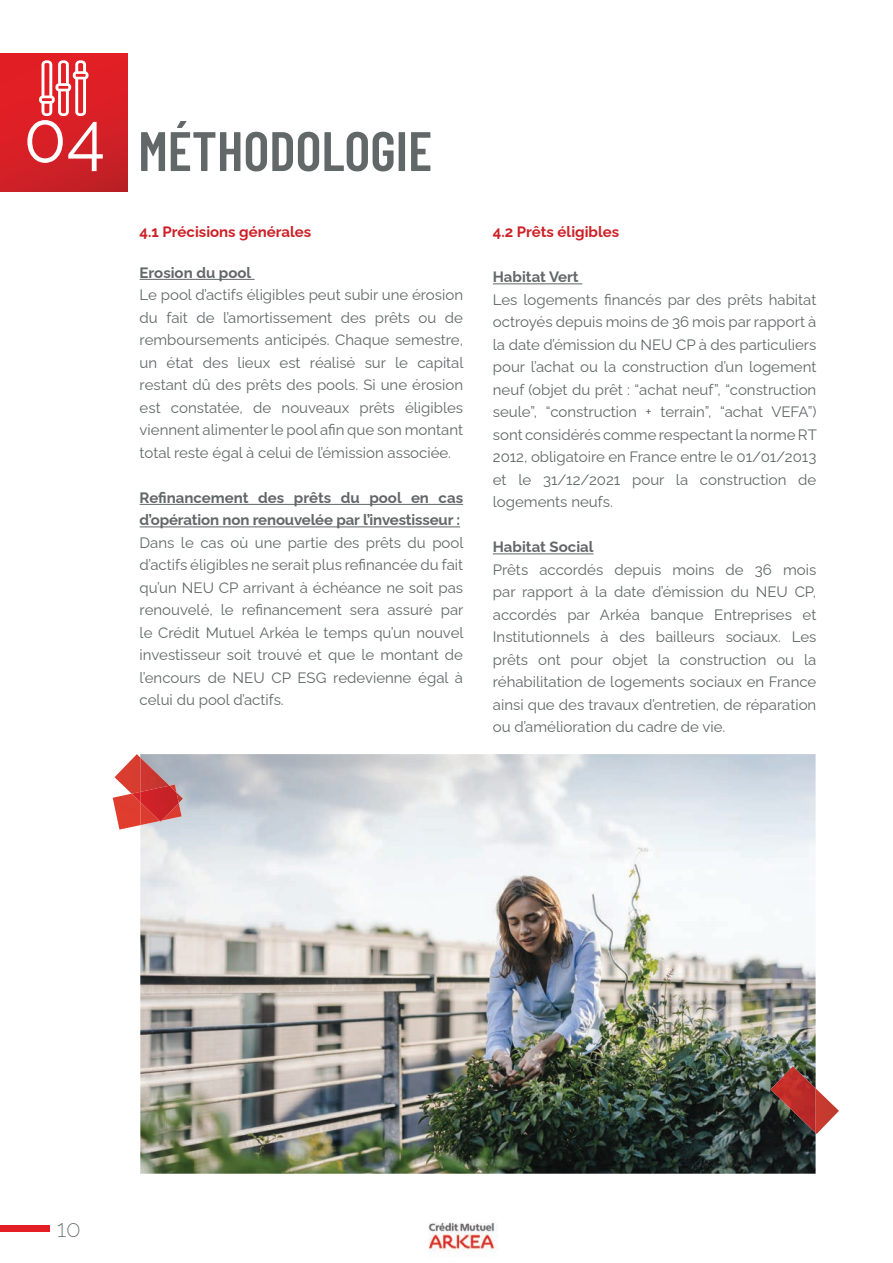
<style>
.page{position:relative;width:893px;height:1263px;background:#fff}
.page>*{position:absolute;margin:0;border:0;box-sizing:border-box;transform-origin:0 0}
.t1{font:600 55.5px "Barlow Condensed";color:#626767}
.t2{font:200 24px "Raleway";color:#626767}
.t3{font:15px/22.5px "Raleway";color:#626767;text-align:justify}
.t4{font:700 15px/22.5px "Raleway";letter-spacing:-.005em;color:#626767}
.t5{font:700 15px "Raleway";color:#ce2027}
</style>
<div class="page">
<div style="left:0;top:1225px;width:50px;height:7px;background:#e31e25"></div>
<img style="left:428px;top:1222px;width:70px;height:34px">
<img style="left:0;top:54px;width:128px;height:138px">
<hr style="left:140px;top:279px;width:115px;height:1px;background:#626767">
<hr style="left:140px;top:504px;width:323px;height:1px;background:#626767">
<hr style="left:140px;top:526px;width:320px;height:1px;background:#626767">
<hr style="left:493px;top:283px;width:89px;height:1px;background:#626767">
<hr style="left:493px;top:553px;width:100px;height:1px;background:#626767">
<img style="left:140px;top:754px;width:676px;height:420px">
<img style="left:113px;top:794px;width:27px;height:35px">
<img style="left:140px;top:822px;width:20px;height:3px">
<img style="left:115px;top:754px;width:25px;height:40px">
<img style="left:140px;top:757px;width:43px;height:65px">
<svg style="left:132px;top:792px;width:8px;height:10px"></svg>
<img style="left:140px;top:786px;width:39px;height:35px">
<img style="left:816px;top:1088px;width:23px;height:46px">
<img style="left:770px;top:1066px;width:46px;height:67px">
<svg style="left:39px;top:60px;width:49px;height:56px"></svg>
<h1 class="t1" style="left:24px;top:116px;width:410px"><sup>04</sup> MÉTHODOLOGIE</h1>
<p class="t5" style="left:140px;top:220px;width:173px">4.1 Précisions générales</p>
<p class="t4" style="left:140px;top:260px;width:113px">Erosion du pool</p>
<p class="t3" style="left:140px;top:282px;width:325px">Le pool d’actifs éligibles peut subir une érosion du fait de l’amortissement des prêts ou de remboursements anticipés. Chaque semestre, un état des lieux est réalisé sur le capital restant dû des prêts des pools. Si une érosion est constatée, de nouveaux prêts éligibles viennent alimenter le pool afin que son montant total reste égal à celui de l’émission associée.</p>
<p class="t4" style="left:140px;top:485px;width:325px">Refinancement des prêts du pool en cas d’opération non renouvelée par l’investisseur :</p>
<p class="t3" style="left:140px;top:530px;width:325px">Dans le cas où une partie des prêts du pool d’actifs éligibles ne serait plus refinancée du fait qu’un NEU CP arrivant à échéance ne soit pas renouvelé, le refinancement sera assuré par le Crédit Mutuel Arkéa le temps qu’un nouvel investisseur soit trouvé et que le montant de l’encours de NEU CP ESG redevienne égal à celui du pool d’actifs.</p>
<p class="t5" style="left:493px;top:220px;width:128px">4.2 Prêts éligibles</p>
<p class="t4" style="left:493px;top:264px;width:87px">Habitat Vert</p>
<p class="t3" style="left:493px;top:287px;width:325px">Les logements financés par des prêts habitat octroyés depuis moins de 36 mois par rapport à la date d’émission du NEU CP à des particuliers pour l’achat ou la construction d’un logement neuf (objet du prêt : “achat neuf”, “construction seule”, “construction + terrain”, “achat VEFA”) sont considérés comme respectant la norme RT 2012, obligatoire en France entre le 01/01/2013 et le 31/12/2021 pour la construction de logements neufs.</p>
<p class="t4" style="left:493px;top:534px;width:102px">Habitat Social</p>
<p class="t3" style="left:493px;top:557px;width:325px">Prêts accordés depuis moins de 36 mois par rapport à la date d’émission du NEU CP, accordés par Arkéa banque Entreprises et Institutionnels à des bailleurs sociaux. Les prêts ont pour objet la construction ou la réhabilitation de logements sociaux en France ainsi que des travaux d’entretien, de réparation ou d’amélioration du cadre de vie.</p>
<h2 class="t2" style="left:57px;top:1209px;width:25px">10</h2>
</div>
